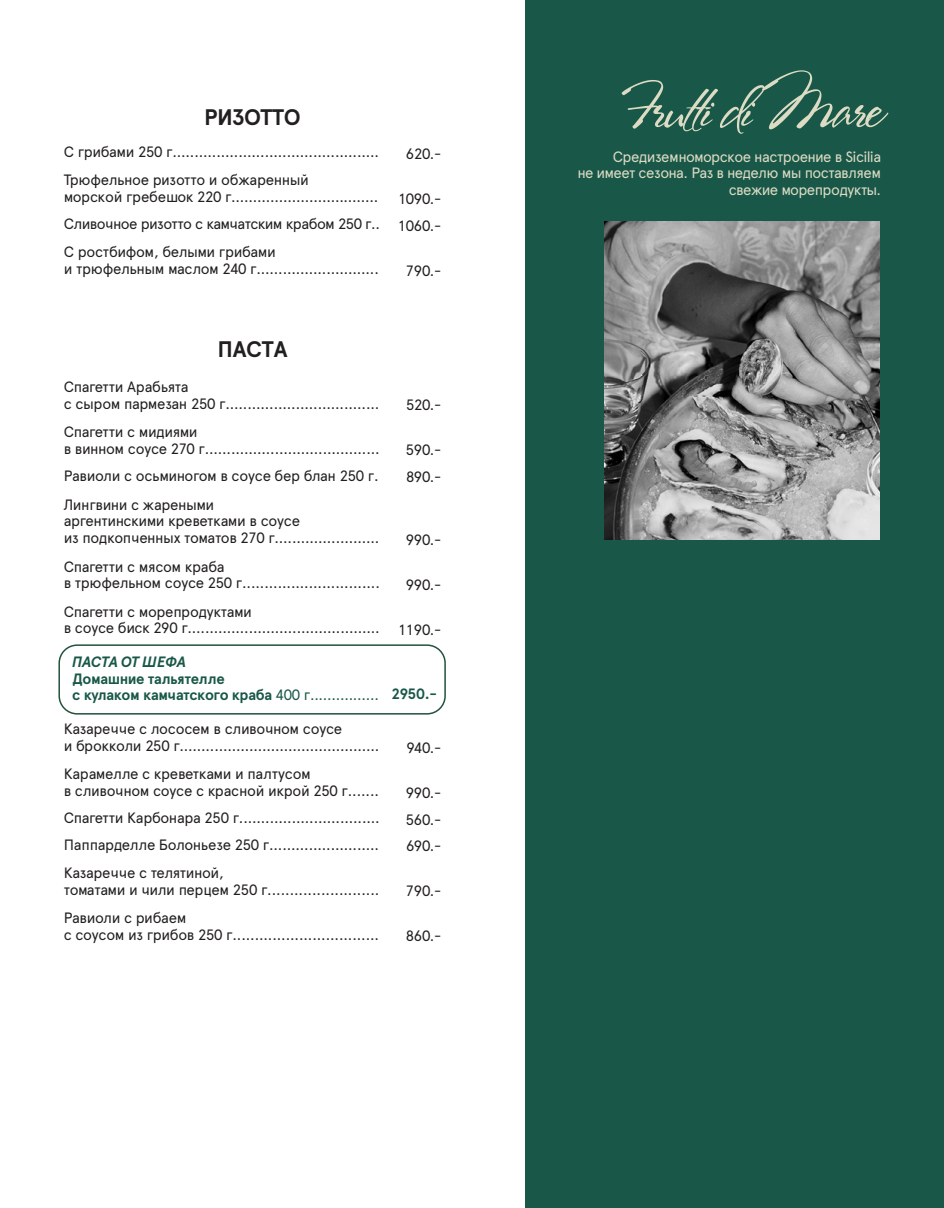
<style>
.page{position:relative;width:944px;height:1208px;background:#fff}
.page>*{position:absolute;margin:0;border:0;box-sizing:border-box;transform-origin:0 0}
.t1{font:60px "Rosa Marena";letter-spacing:-.05em;color:#dcdbc4}
.t2{font:700 22.5px "Apercu Pro";letter-spacing:-.015em;color:#221f20}
.t3{font:15px/16.5px "Apercu Pro";letter-spacing:-.03em;color:#221f20}
.t4{font:15px/16.5px "Apercu Pro";letter-spacing:-.045em;color:#dcdbc4;text-align:right}
.t5{font:700 15px/16.5px "Apercu Pro";letter-spacing:-.025em;color:#195848}
.t6{font:italic 700 15px "Apercu Pro";letter-spacing:-.015em;color:#195848}
.s1{font-weight:400}
</style>
<div class="page">
<div style="left:526px;top:0;width:418px;height:1208px;background:#195848"></div>
<img style="left:605px;top:221px;width:274px;height:319px">
<div style="left:58px;top:644px;width:388px;height:70px;border:2px solid #23523b;border-radius:18px"></div>
<h2 class="t2" style="left:204px;top:100px;width:98px">РИЗОТТО</h2>
<p class="t3" style="left:64px;top:143px;width:317px">С грибами 250 г...............................................</p>
<p class="t3" style="left:406px;top:144px;width:37px">620.-</p>
<p class="t3" style="left:64px;top:171px;width:316px">Трюфельное ризотто и обжаренный<br>морской гребешок 220 г..................................</p>
<p class="t3" style="left:64px;top:184px;width:379px;line-height:25.8px;text-align:right">1090.-<br>Сливочное ризотто с камчатским крабом 250 г.. 1060.-</p>
<p class="t3" style="left:64px;top:243px;width:317px">С ростбифом, белыми грибами<br>и трюфельным маслом 240 г............................</p>
<p class="t3" style="left:406px;top:261px;width:37px">790.-</p>
<h2 class="t2" style="left:218px;top:332px;width:71px">ПАСТА</h2>
<p class="t3" style="left:64px;top:377px;width:317px">Спагетти Арабьята<br>с сыром пармезан 250 г...................................</p>
<p class="t3" style="left:64px;top:422px;width:317px">Спагетти с мидиями<br>в винном соусе 270 г........................................</p>
<p class="t3" style="left:406px;top:396px;width:37px">520.-</p>
<p class="t3" style="left:406px;top:441px;width:37px">590.-</p>
<p class="t3" style="left:64px;top:467px;width:316px">Равиоли с осьминогом в соусе бер блан 250 г.</p>
<p class="t3" style="left:406px;top:468px;width:37px">890.-</p>
<p class="t3" style="left:64px;top:495px;width:317px">Лингвини с жареными<br>аргентинскими креветками в соусе<br>из подкопченных томатов 270 г........................</p>
<p class="t3" style="left:406px;top:531px;width:37px">990.-</p>
<p class="t3" style="left:64px;top:557px;width:318px">Спагетти с мясом краба<br>в трюфельном соусе 250 г...............................</p>
<p class="t3" style="left:406px;top:576px;width:37px">990.-</p>
<p class="t3" style="left:64px;top:602px;width:379px">Спагетти с морепродуктами<br>в соусе биск 290 г............................................ 1190.-</p>
<p class="t6" style="left:72px;top:651px;width:115px">ПАСТА ОТ ШЕФА</p>
<p class="t5" style="left:72px;top:670px;width:366px">Домашние тальятелле<br>с кулаком камчатского краба <span class="s1">400 г................</span> 2950.-</p>
<p class="t3" style="left:64px;top:719px;width:317px">Казаречче с лососем в сливочном соусе<br>и брокколи 250 г..............................................</p>
<p class="t3" style="left:407px;top:738px;width:36px">940.-</p>
<p class="t3" style="left:64px;top:764px;width:317px">Карамелле с креветками и палтусом<br>в сливочном соусе с красной икрой 250 г.......</p>
<p class="t3" style="left:406px;top:783px;width:37px">990.-</p>
<p class="t3" style="left:64px;top:809px;width:317px">Спагетти Карбонара 250 г................................</p>
<p class="t3" style="left:406px;top:810px;width:37px">560.-</p>
<p class="t3" style="left:64px;top:836px;width:317px">Паппарделле Болоньезе 250 г.........................</p>
<p class="t3" style="left:406px;top:837px;width:37px">690.-</p>
<p class="t3" style="left:64px;top:863px;width:317px">Казаречче с телятиной,<br>томатами и чили перцем 250 г.........................</p>
<p class="t3" style="left:406px;top:882px;width:37px">790.-</p>
<p class="t3" style="left:64px;top:908px;width:317px">Равиоли с рибаем<br>с соусом из грибов 250 г.................................</p>
<p class="t3" style="left:406px;top:927px;width:37px">860.-</p>
<h1 class="t1" style="left:621px;top:71px;width:262px">Frutti di Mare</h1>
<p class="t4" style="left:577px;top:147px;width:305px">Средиземноморское настроение в Sicilia<br>не имеет сезона. Раз в неделю мы поставляем свежие морепродукты.</p>
</div>
